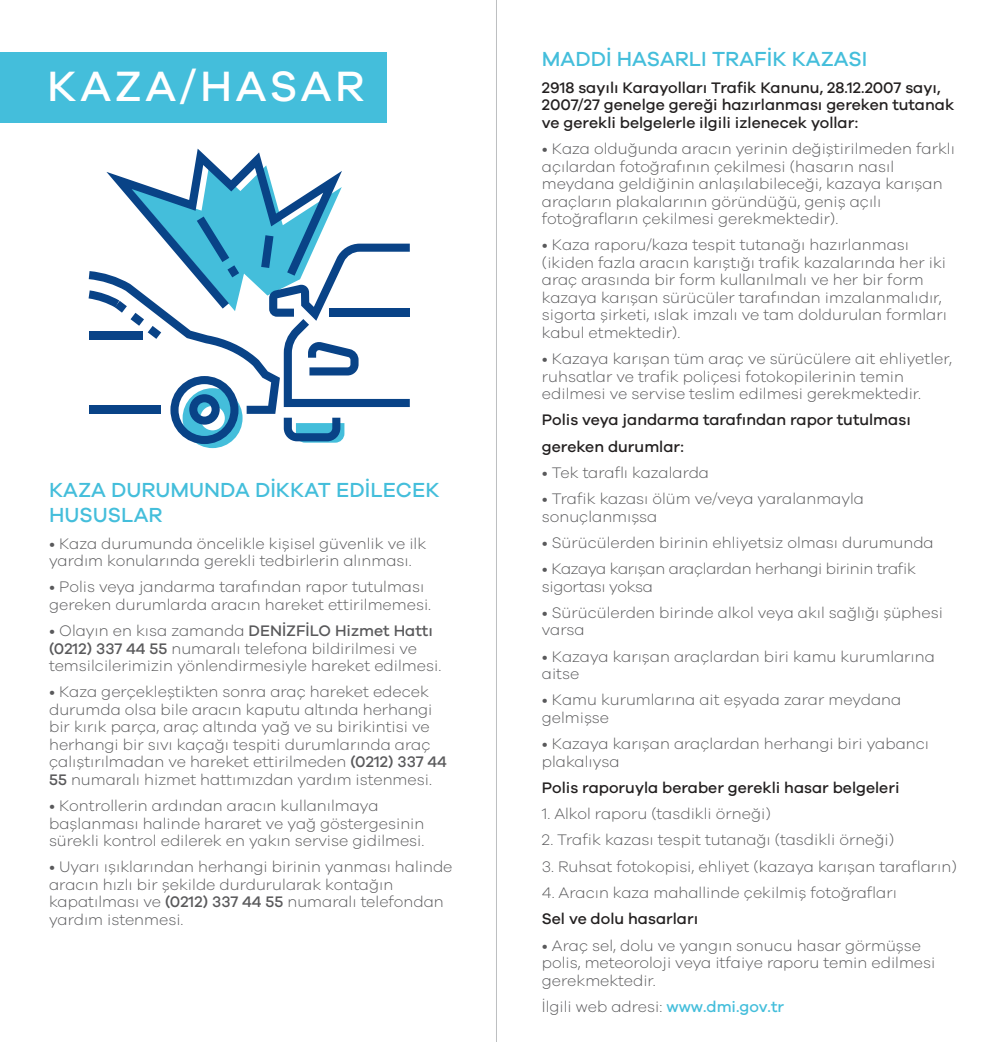
<style>
.page{position:relative;width:993px;height:1042px;background:#fff}
.page>*{position:absolute;margin:0;border:0;box-sizing:border-box;transform-origin:0 0}
.t1{font:500 43.75px "Galano Grotesque";letter-spacing:.08em;color:#fff}
.t2{font:500 21px/25.2px "Galano Grotesque";color:#44bedb}
.t3{font:300 15.75px/17.5px "Galano Grotesque";color:#59595b}
.t4{font:500 15.75px/17.5px "Galano Grotesque";color:#232020}
.t5{font:300 15.75px/17.5px "Galano Grotesque";letter-spacing:-.02em;color:#59595b}
.s1{font-weight:500}
.s2{font-weight:500;color:#44bedb}
</style>
<div class="page">
<div style="left:0;top:52px;width:386px;height:70px;background:#44bedb"></div>
<hr style="left:496px;top:0;width:1px;height:1042px;background:#bdbfc1">
<svg style="left:89px;top:149px;width:320px;height:299px"></svg>
<h1 class="t1" style="left:47px;top:60px;width:319px">KAZA/HASAR</h1>
<h2 class="t2" style="left:49px;top:477px;width:392px">KAZA DURUMUNDA DİKKAT EDİLECEK<br>HUSUSLAR</h2>
<p class="t3" style="left:49px;top:534px;width:378px">• Kaza durumunda öncelikle kişisel güvenlik ve ilk yardım konularında gerekli tedbirlerin alınması.</p>
<p class="t3" style="left:49px;top:578px;width:383px">• Polis veya jandarma tarafından rapor tutulması gereken durumlarda aracın hareket ettirilmemesi.</p>
<p class="t3" style="left:49px;top:621px;width:393px">• Olayın en kısa zamanda <span class="s1">DENİZFİLO Hizmet Hattı (0212) 337 44 55</span> numaralı telefona bildirilmesi ve temsilcilerimizin yönlendirmesiyle hareket edilmesi.</p>
<p class="t3" style="left:49px;top:683px;width:399px">• Kaza gerçekleştikten sonra araç hareket edecek durumda olsa bile aracın kaputu altında herhangi bir kırık parça, araç altında yağ ve su birikintisi ve herhangi bir sıvı kaçağı tespiti durumlarında araç çalıştırılmadan ve hareket ettirilmeden <span class="s1">(0212) 337 44<br>55</span> numaralı hizmet hattımızdan yardım istenmesi.</p>
<p class="t3" style="left:49px;top:796px;width:377px">• Kontrollerin ardından aracın kullanılmaya başlanması halinde hararet ve yağ göstergesinin sürekli kontrol edilerek en yakın servise gidilmesi.</p>
<p class="t3" style="left:49px;top:858px;width:405px">• Uyarı ışıklarından herhangi birinin yanması halinde aracın hızlı bir şekilde durdurularak kontağın kapatılması ve <span class="s1">(0212) 337 44 55</span> numaralı telefondan yardım istenmesi.</p>
<h2 class="t2" style="left:541px;top:46px;width:327px">MADDİ HASARLI TRAFİK KAZASI</h2>
<p class="t4" style="left:541px;top:78px;width:414px">2918 sayılı Karayolları Trafik Kanunu, 28.12.2007 sayı,<br>2007/27 genelge gereği hazırlanması gereken tutanak ve gerekli belgelerle ilgili izlenecek yollar:</p>
<p class="t3" style="left:541px;top:139px;width:414px">• Kaza olduğunda aracın yerinin değiştirilmeden farklı açılardan fotoğrafının çekilmesi (hasarın nasıl meydana geldiğinin anlaşılabileceği, kazaya karışan araçların plakalarının göründüğü, geniş açılı fotoğrafların çekilmesi gerekmektedir).</p>
<p class="t3" style="left:541px;top:236px;width:406px">• Kaza raporu/kaza tespit tutanağı hazırlanması (ikiden fazla aracın karıştığı trafik kazalarında her iki araç arasında bir form kullanılmalı ve her bir form kazaya karışan sürücüler tarafından imzalanmalıdır, sigorta şirketi, ıslak imzalı ve tam doldurulan formları kabul etmektedir).</p>
<p class="t3" style="left:541px;top:349px;width:411px">• Kazaya karışan tüm araç ve sürücülere ait ehliyetler, ruhsatlar ve trafik poliçesi fotokopilerinin temin edilmesi ve servise teslim edilmesi gerekmektedir.</p>
<p class="t4" style="left:541px;top:406px;width:370px;line-height:26.2px">Polis veya jandarma tarafından rapor tutulması gereken durumlar:</p>
<p class="t3" style="left:541px;top:463px;width:169px">• Tek taraflı kazalarda</p>
<p class="t3" style="left:541px;top:489px;width:323px">• Trafik kazası ölüm ve/veya yaralanmayla sonuçlanmışsa</p>
<p class="t3" style="left:541px;top:533px;width:393px">• Sürücülerden birinin ehliyetsiz olması durumunda</p>
<p class="t5" style="left:541px;top:559px;width:375px">• Kazaya karışan araçlardan herhangi birinin trafik sigortası yoksa</p>
<p class="t3" style="left:541px;top:603px;width:402px">• Sürücülerden birinde alkol veya akıl sağlığı şüphesi varsa</p>
<p class="t3" style="left:541px;top:647px;width:394px">• Kazaya karışan araçlardan biri kamu kurumlarına aitse</p>
<p class="t3" style="left:541px;top:691px;width:361px">• Kamu kurumlarına ait eşyada zarar meydana gelmişse</p>
<p class="t3" style="left:541px;top:734px;width:388px">• Kazaya karışan araçlardan herhangi biri yabancı plakalıysa</p>
<p class="t4" style="left:541px;top:778px;width:359px">Polis raporuyla beraber gerekli hasar belgeleri</p>
<p class="t3" style="left:541px;top:804px;width:230px">1. Alkol raporu (tasdikli örneği)</p>
<p class="t3" style="left:541px;top:831px;width:354px">2. Trafik kazası tespit tutanağı (tasdikli örneği)</p>
<p class="t3" style="left:541px;top:857px;width:416px">3. Ruhsat fotokopisi, ehliyet (kazaya karışan tarafların)</p>
<p class="t3" style="left:541px;top:883px;width:356px">4. Aracın kaza mahallinde çekilmiş fotoğrafları</p>
<p class="t4" style="left:541px;top:910px;width:158px">Sel ve dolu hasarları</p>
<p class="t3" style="left:541px;top:936px;width:395px">• Araç sel, dolu ve yangın sonucu hasar görmüşse polis, meteoroloji veya itfaiye raporu temin edilmesi gerekmektedir.</p>
<p class="t3" style="left:541px;top:997px;width:244px">İlgili web adresi: <span class="s2">www.dmi.gov.tr</span></p>
</div>
